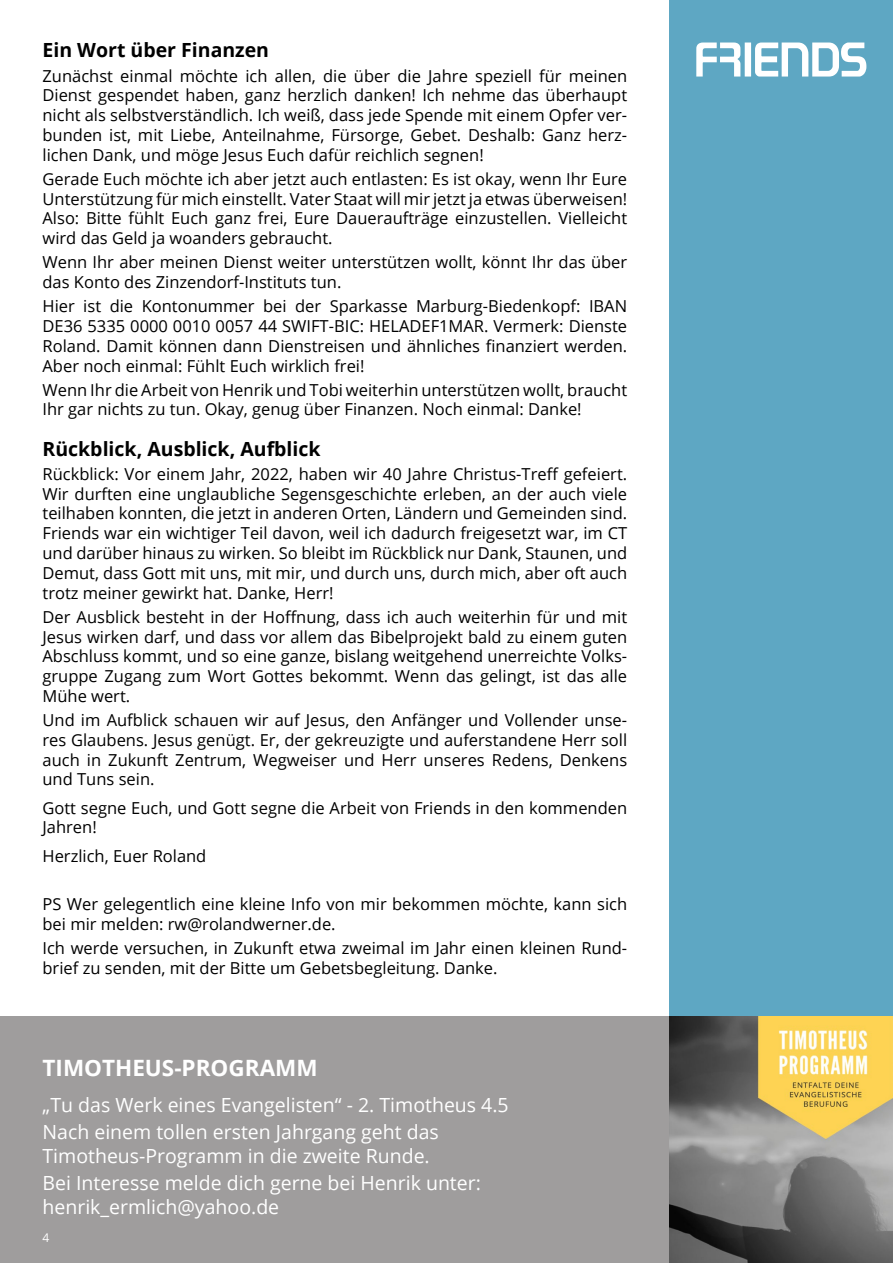
<style>
.page{position:relative;width:893px;height:1263px;background:#fff}
.page>*{position:absolute;margin:0;border:0;box-sizing:border-box;transform-origin:0 0}
.t1{font:700 22.5px "Open Sans";color:#fff}
.t2{font:19.5px/27.6px "Open Sans";color:#fff}
.t3{font:700 19.5px "Open Sans";color:#000}
.t4{font:16.5px/19.8px "Open Sans";color:#000;text-align:justify}
.t5{font:12px "Open Sans";color:#fff}
</style>
<div class="page">
<div style="left:670px;top:0;width:223px;height:1016px;background:#5ea7c3"></div>
<div style="left:0;top:1016px;width:893px;height:247px;background:#9f9d9d"></div>
<div style="left:745px;top:43px;width:6px;height:34px;background:#fff"></div>
<svg style="left:755px;top:43px;width:111px;height:34px"></svg>
<svg style="left:696px;top:43px;width:44px;height:34px"></svg>
<img style="left:670px;top:1016px;width:223px;height:247px">
<p class="t3" style="left:43px;top:37px;width:228px">Ein Wort über Finanzen</p>
<p class="t4" style="left:43px;top:65px;width:586px">Zunächst einmal möchte ich allen, die über die Jahre speziell für meinen Dienst gespendet haben, ganz herzlich danken! Ich nehme das überhaupt nicht als selbstverständlich. Ich weiß, dass jede Spende mit einem Opfer ver&shy;bunden ist, mit Liebe, Anteilnahme, Fürsorge, Gebet. Deshalb: Ganz herz&shy;lichen Dank, und möge Jesus Euch dafür reichlich segnen!</p>
<p class="t4" style="left:43px;top:168px;width:586px">Gerade Euch möchte ich aber jetzt auch entlasten: Es ist okay, wenn Ihr Eure Unterstützung für mich einstellt. Vater Staat will mir jetzt ja etwas überweisen!<br>Also: Bitte fühlt Euch ganz frei, Eure Daueraufträge einzustellen. Vielleicht wird das Geld ja woanders gebraucht.</p>
<p class="t4" style="left:43px;top:252px;width:586px">Wenn Ihr aber meinen Dienst weiter unterstützen wollt, könnt Ihr das über das Konto des Zinzendorf-Instituts tun.</p>
<p class="t4" style="left:43px;top:296px;width:586px">Hier ist die Kontonummer bei der Sparkasse Marburg-Biedenkopf: IBAN DE36 5335 0000 0010 0057 44 SWIFT-BIC: HELADEF1MAR. Vermerk: Dienste Roland. Damit können dann Dienstreisen und ähnliches finanziert werden.<br>Aber noch einmal: Fühlt Euch wirklich frei!</p>
<p class="t4" style="left:43px;top:379px;width:586px">Wenn Ihr die Arbeit von Henrik und Tobi weiterhin unterstützen wollt, braucht<br>Ihr gar nichts zu tun. Okay, genug über Finanzen. Noch einmal: Danke!</p>
<p class="t3" style="left:43px;top:435px;width:280px">Rückblick, Ausblick, Aufblick</p>
<p class="t4" style="left:43px;top:463px;width:586px">Rückblick: Vor einem Jahr, 2022, haben wir 40 Jahre Christus-Treff gefeiert.<br>Wir durften eine unglaubliche Segensgeschichte erleben, an der auch viele teilhaben konnten, die jetzt in anderen Orten, Ländern und Gemeinden sind.<br>Friends war ein wichtiger Teil davon, weil ich dadurch freigesetzt war, im CT und darüber hinaus zu wirken. So bleibt im Rückblick nur Dank, Staunen, und Demut, dass Gott mit uns, mit mir, und durch uns, durch mich, aber oft auch trotz meiner gewirkt hat. Danke, Herr!</p>
<p class="t4" style="left:43px;top:606px;width:586px">Der Ausblick besteht in der Hoffnung, dass ich auch weiterhin für und mit Jesus wirken darf, und dass vor allem das Bibelprojekt bald zu einem guten Abschluss kommt, und so eine ganze, bislang weitgehend unerreichte Volks&shy;gruppe Zugang zum Wort Gottes bekommt. Wenn das gelingt, ist das alle Mühe wert.</p>
<p class="t4" style="left:43px;top:710px;width:586px">Und im Aufblick schauen wir auf Jesus, den Anfänger und Vollender unse&shy;res Glaubens. Jesus genügt. Er, der gekreuzigte und auferstandene Herr soll auch in Zukunft Zentrum, Wegweiser und Herr unseres Redens, Denkens und Tuns sein.</p>
<p class="t4" style="left:43px;top:797px;width:586px">Gott segne Euch, und Gott segne die Arbeit von Friends in den kommenden<br>Jahren!</p>
<p class="t4" style="left:43px;top:845px;width:165px">Herzlich, Euer Roland</p>
<p class="t4" style="left:43px;top:893px;width:586px">PS Wer gelegentlich eine kleine Info von mir bekommen möchte, kann sich bei mir melden: rw@rolandwerner.de.</p>
<p class="t4" style="left:43px;top:937px;width:586px">Ich werde versuchen, in Zukunft etwa zweimal im Jahr einen kleinen Rund&shy;brief zu senden, mit der Bitte um Gebetsbegleitung. Danke.</p>
<h1 class="t1" style="left:43px;top:1051px;width:277px">TIMOTHEUS-PROGRAMM</h1>
<p class="t2" style="left:43px;top:1090px;width:468px">„Tu das Werk eines Evangelisten“ - 2. Timotheus 4.5<br>Nach einem tollen ersten Jahrgang geht das</p>
<p class="t2" style="left:43px;top:1141px;width:440px">Timotheus-Programm in die zweite Runde.<br>Bei Interesse melde dich gerne bei Henrik unter:</p>
<p class="t2" style="left:43px;top:1192px;width:238px">henrik_ermlich@yahoo.de</p>
<p class="t5" style="left:43px;top:1229px;width:8px">4</p>
</div>
